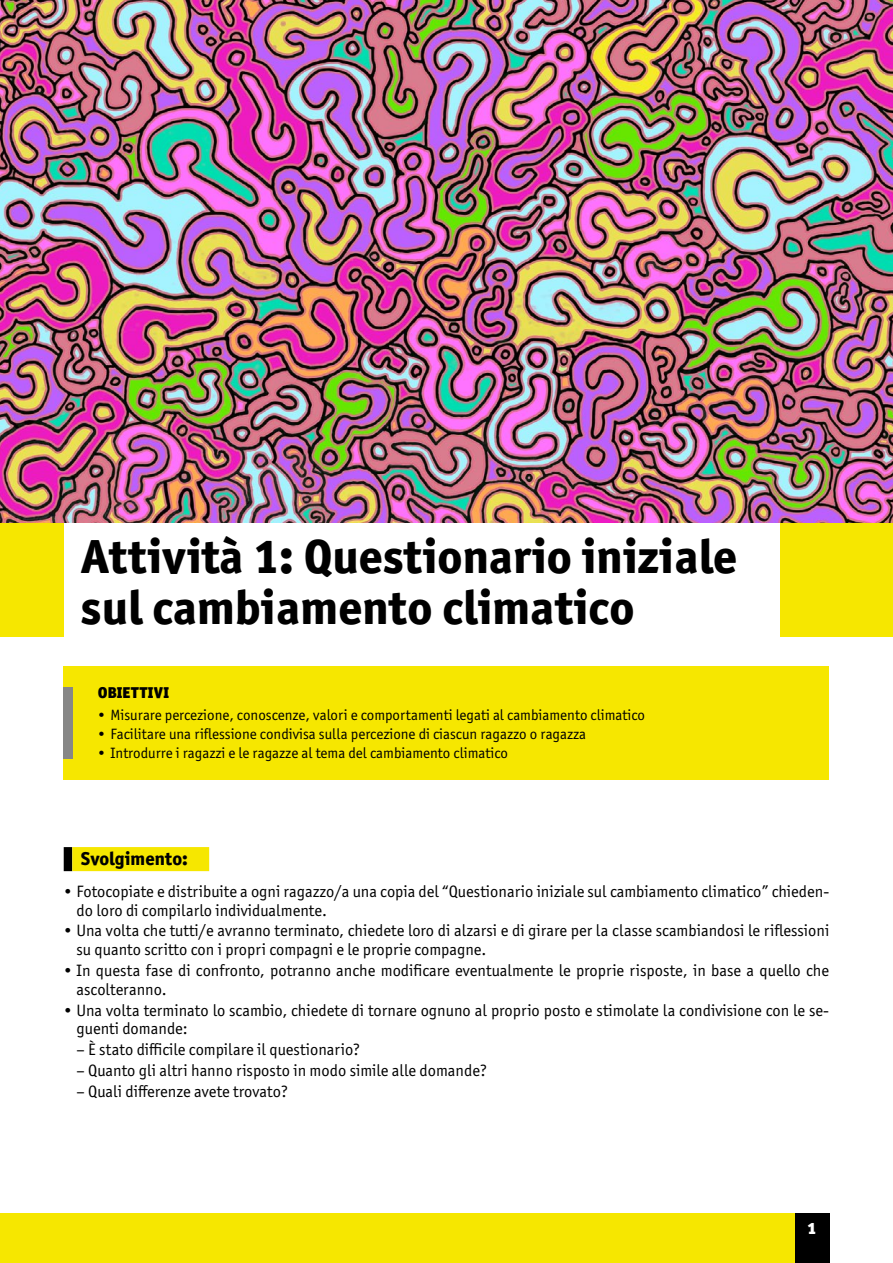
<style>
.page{position:relative;width:893px;height:1263px;background:#fff}
.page>*{position:absolute;margin:0;border:0;box-sizing:border-box;transform-origin:0 0}
.t1{font:800 48px/51px "Officina Sans ITC Pro";color:#000}
.t2{font:800 18.75px "Officina Sans ITC Pro";color:#000}
.t3{font:16.5px/18.8px "Officina Sans ITC Pro";color:#000}
.t4{font:900 16.5px "Officina Sans ITC Pro";color:#fff}
.t5{font:900 15.75px "Officina Sans ITC Pro";letter-spacing:.01em;color:#000}
.t6{font:15px "Officina Sans ITC Pro";color:#000}
</style>
<div class="page">
<img style="left:0;top:0;width:893px;height:523px">
<div style="left:0;top:1214px;width:812px;height:49px;background:#f6e700"></div>
<div style="left:795px;top:1214px;width:34px;height:49px;background:#000"></div>
<div style="left:64px;top:666px;width:765px;height:114px;background:#f6e700"></div>
<div style="left:64px;top:687px;width:9px;height:71px;background:#878786"></div>
<div style="left:0;top:523px;width:893px;height:114px;background:#f6e700"></div>
<div style="left:64px;top:523px;width:715px;height:114px;background:#fff"></div>
<div style="left:64px;top:847px;width:8px;height:24px;background:#000"></div>
<div style="left:72px;top:847px;width:137px;height:24px;background:#f6e700"></div>
<h1 class="t1" style="left:81px;top:531px;width:658px">Attività 1: Questionario iniziale sul cambiamento climatico</h1>
<p class="t5" style="left:98px;top:682px;width:73px">OBIETTIVI</p>
<p class="t6" style="left:98px;top:706px;width:549px">• Misurare percezione, conoscenze, valori e comportamenti legati al cambiamento climatico</p>
<p class="t6" style="left:98px;top:725px;width:490px">• Facilitare una riflessione condivisa sulla percezione di ciascun ragazzo o ragazza</p>
<p class="t6" style="left:98px;top:744px;width:412px">• Introdurre i ragazzi e le ragazze al tema del cambiamento climatico</p>
<p class="t2" style="left:81px;top:847px;width:109px">Svolgimento:</p>
<p class="t3" style="left:77px;top:882px;width:754px;text-indent:-13px">• Fotocopiate e distribuite a ogni ragazzo/a una copia del “Questionario iniziale sul cambiamento climatico” chieden&shy;do loro di compilarlo individualmente.</p>
<p class="t3" style="left:77px;top:921px;width:754px;text-indent:-13px">• Una volta che tutti/e avranno terminato, chiedete loro di alzarsi e di girare per la classe scambiandosi le riflessioni su quanto scritto con i propri compagni e le proprie compagne.</p>
<p class="t3" style="left:77px;top:961px;width:754px;text-indent:-13px">• In questa fase di confronto, potranno anche modificare eventualmente le proprie risposte, in base a quello che ascolteranno.</p>
<p class="t3" style="left:77px;top:1001px;width:754px;text-indent:-13px">• Una volta terminato lo scambio, chiedete di tornare ognuno al proprio posto e stimolate la condivisione con le se&shy;guenti domande:</p>
<p class="t3" style="left:77px;top:1040px;width:285px">– È stato difficile compilare il questionario?</p>
<p class="t3" style="left:77px;top:1061px;width:412px">– Quanto gli altri hanno risposto in modo simile alle domande?</p>
<p class="t3" style="left:77px;top:1082px;width:213px">– Quali differenze avete trovato?</p>
<p class="t4" style="left:807px;top:1217px;width:11px">1</p>
</div>
